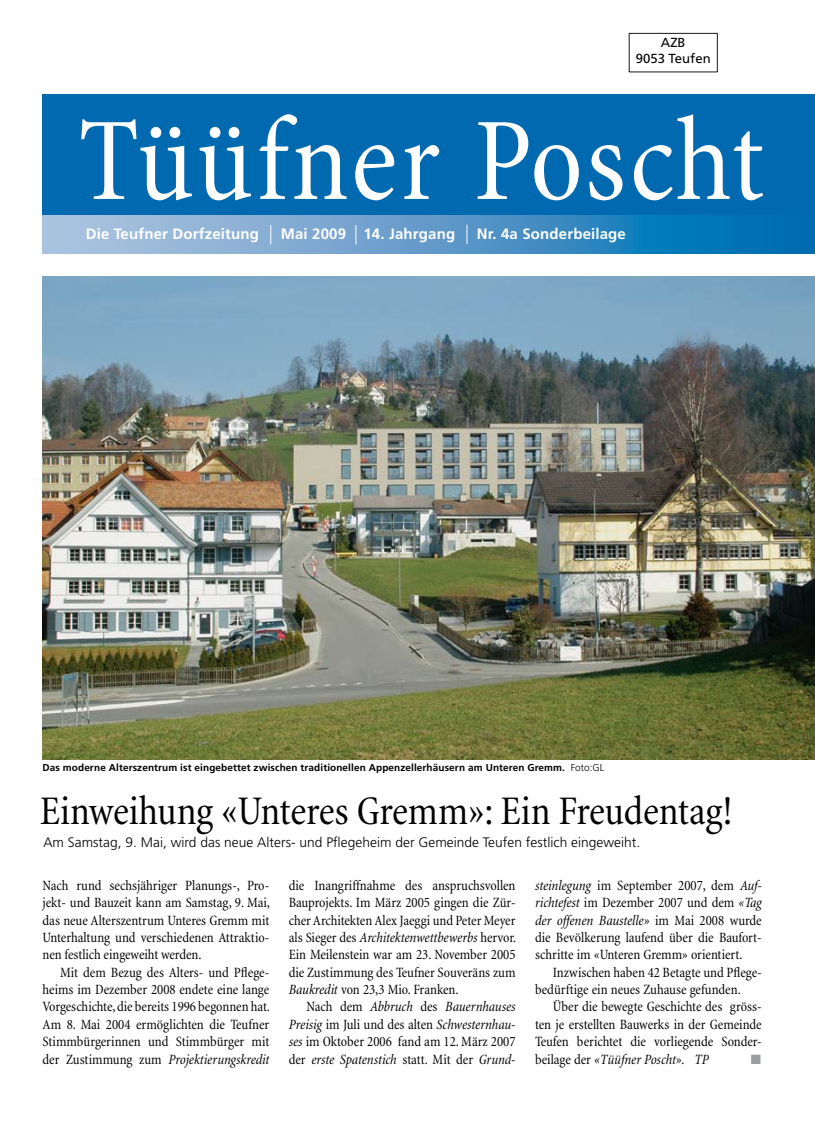
<style>
.page{position:relative;width:815px;height:1134px;background:#fff}
.page>*{position:absolute;margin:0;border:0;box-sizing:border-box;transform-origin:0 0}
.t1{font:condensed 120px "Minion";letter-spacing:.015em;color:#fff}
.t2{font:condensed 41.25px "Minion";letter-spacing:-.005em;color:#000}
.t3{font:700 15px "Frutiger";letter-spacing:.01em;color:#fff}
.t4{font:condensed 14.38px/17.4px "Minion";letter-spacing:-.005em;color:#000;text-align:justify}
.t5{font:300 13.75px "Frutiger";color:#000}
.t6{font:13.5px "Zapf Dingbats ITC";color:#9c9d9f}
.t7{font:13.12px/15.8px "Frutiger";color:#000;text-align:center}
.t8{font:700 10px "Frutiger";letter-spacing:.01em;color:#000}
.s1{font-weight:300}
.s2{font-style:italic}
</style>
<div class="page">
<svg style="left:43px;top:214px;width:772px;height:39px;background:#5597c8"></svg>
<div style="left:629px;top:33px;width:89px;height:39px;border:1px solid #1a171b"></div>
<div style="left:43px;top:94px;width:772px;height:120px;background:#0069af"></div>
<svg style="left:467px;top:225px;width:1px;height:19px"></svg>
<svg style="left:270px;top:225px;width:1px;height:19px"></svg>
<svg style="left:356px;top:225px;width:1px;height:19px"></svg>
<img style="left:43px;top:276px;width:772px;height:483px">
<p class="t7" style="left:636px;top:35px;width:76px">AZB<br>9053 Teufen</p>
<h1 class="t1" style="left:78px;top:99px;width:688px">Tüüfner Poscht</h1>
<p class="t3" style="left:86px;top:225px;width:175px">Die Teufner Dorfzeitung</p>
<p class="t3" style="left:281px;top:225px;width:176px">Mai 2009 14. Jahrgang</p>
<p class="t3" style="left:477px;top:225px;width:151px">Nr. 4a Sonderbeilage</p>
<p class="t8" style="left:43px;top:761px;width:563px">Das moderne Alterszentrum ist eingebettet zwischen traditionellen Appenzellerhäusern am Unteren Gremm. <span class="s1">Foto:GL</span></p>
<h2 class="t2" style="left:40px;top:789px;width:694px">Einweihung «Unteres Gremm»: Ein Freudentag!</h2>
<p class="t5" style="left:43px;top:835px;width:598px">Am Samstag, 9. Mai, wird das neue Alters- und Pflegeheim der Gemeinde Teufen festlich eingeweiht.</p>
<p class="t4" style="left:43px;top:877px;width:229px">Nach rund sechsjähriger Planungs-, Pro&shy;jekt- und Bauzeit kann am Samstag, 9. Mai, das neue Alterszentrum Unteres Gremm mit Unterhaltung und verschiedenen Attraktio&shy;nen festlich eingeweiht werden.</p>
<p class="t4" style="left:43px;top:964px;width:229px;text-indent:18px">Mit dem Bezug des Alters- und Pflege&shy;heims im Dezember 2008 endete eine lange Vorgeschichte, die bereits 1996 begonnen hat.<br>Am 8. Mai 2004 ermöglichten die Teufner Stimmbürgerinnen und Stimmbürger mit der Zustimmung zum <span class="s2">Projektierungskredit</span></p>
<p class="t4" style="left:535px;top:877px;width:228px"><span class="s2">steinlegung</span> im September 2007, dem <span class="s2">Auf&shy;richtefest</span> im Dezember 2007 und dem <span class="s2">«Tag der offenen Baustelle»</span> im Mai 2008 wurde die Bevölkerung laufend über die Baufort&shy;schritte im «Unteren Gremm» orientiert.</p>
<p class="t4" style="left:535px;top:964px;width:228px;text-indent:18px">Inzwischen haben 42 Betagte und Pflege&shy;bedürftige ein neues Zuhause gefunden.</p>
<p class="t4" style="left:535px;top:998px;width:228px;text-indent:18px">Über die bewegte Geschichte des gröss&shy;ten je erstellten Bauwerks in der Gemeinde Teufen berichtet die vorliegende Sonder&shy;beilage der <span class="s2">«Tüüfner Poscht». TP</span></p>
<p class="t4" style="left:289px;top:877px;width:229px">die Inangriffnahme des anspruchsvollen Bauprojekts. Im März 2005 gingen die Zür&shy;cher Architekten Alex Jaeggi und Peter Meyer als Sieger des <span class="s2">Architektenwettbewerbs</span> hervor.<br>Ein Meilenstein war am 23. November 2005 die Zustimmung des Teufner Souveräns zum <span class="s2">Baukredit</span> von 23,3 Mio. Franken.</p>
<p class="t4" style="left:289px;top:998px;width:228px;text-indent:18px">Nach dem <span class="s2">Abbruch</span> des <span class="s2">Bauernhauses Preisig</span> im Juli und des alten <span class="s2">Schwesternhau&shy;ses</span> im Oktober 2006 fand am 12. März 2007 der <span class="s2">erste Spatenstich</span> statt. Mit der <span class="s2">Grund-</span></p>
<p class="t6" style="left:751px;top:1052px;width:12px">■</p>
</div>
